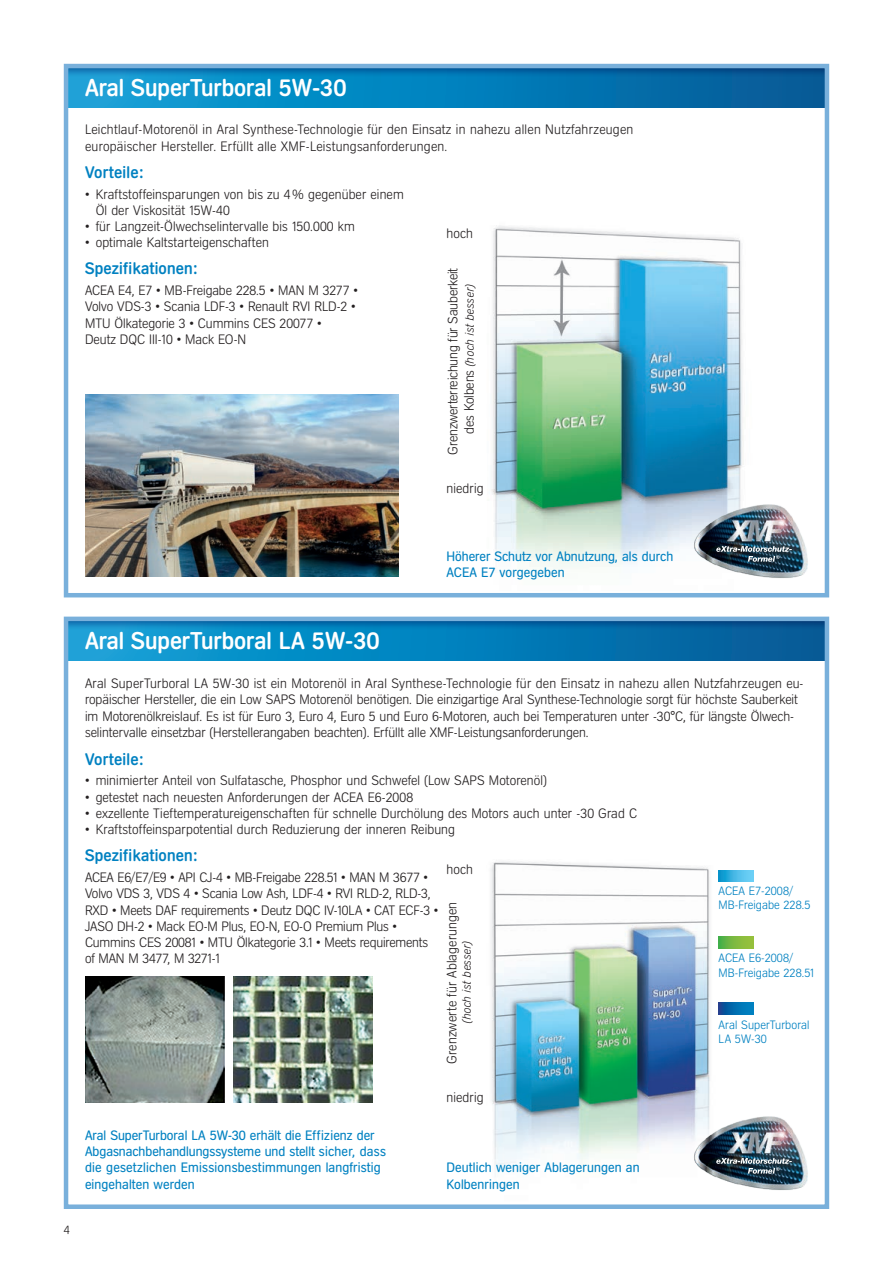
<style>
.page{position:relative;width:893px;height:1263px;background:#fff}
.page>*{position:absolute;margin:0;border:0;box-sizing:border-box;transform-origin:0 0}
.t1{font:500 24px "Aral V2";color:#fff}
.t2{font:500 16.5px "Aral V2";letter-spacing:.01em;color:#0081c1}
.t3{font:300 13.5px/16.2px "Aral V2";letter-spacing:.005em;color:#231f20}
.t4{font:13.5px/16.2px "Aral V2";letter-spacing:.01em;color:#0081c1}
.t5{font:300 12px/14.4px "Aral V2";letter-spacing:.01em;color:#0081c1}
.t6{font:italic 300 12px "Aral V2";color:#231f20}
.t7{font:300 12px "Aral V2";color:#231f20}
.s1{font-style:normal;font-size:13.5px}
</style>
<div class="page">
<svg style="left:69px;top:630px;width:755px;height:30px;background:#067fba"></svg>
<svg style="left:69px;top:622px;width:755px;height:8px;background:#056fac"></svg>
<img style="left:490px;top:861px;width:264px;height:311px">
<img style="left:491px;top:225px;width:253px;height:342px">
<svg style="left:69px;top:77px;width:755px;height:30px;background:#067fba"></svg>
<svg style="left:69px;top:69px;width:755px;height:8px;background:#056eab"></svg>
<div style="left:64px;top:64px;width:765px;height:533px;border:4px solid #79b0db"></div>
<img style="left:85px;top:394px;width:313px;height:182px">
<img style="left:692px;top:501px;width:116px;height:77px">
<div style="left:714px;top:544px;width:84px;height:14px;background:#231f20;opacity:.75"></div>
<div style="left:746px;top:553px;width:40px;height:15px;background:#231f20;opacity:.75"></div>
<svg style="left:716px;top:546px;width:76px;height:16px"></svg>
<img style="left:692px;top:1113px;width:116px;height:77px">
<div style="left:714px;top:1155px;width:84px;height:15px;background:#231f20;opacity:.75"></div>
<div style="left:746px;top:1165px;width:40px;height:15px;background:#231f20;opacity:.75"></div>
<svg style="left:716px;top:1158px;width:76px;height:16px"></svg>
<img style="left:85px;top:976px;width:139px;height:127px">
<img style="left:233px;top:976px;width:139px;height:127px">
<svg style="left:719px;top:870px;width:34px;height:12px"></svg>
<svg style="left:719px;top:936px;width:34px;height:12px"></svg>
<svg style="left:719px;top:1003px;width:34px;height:11px"></svg>
<div style="left:64px;top:617px;width:765px;height:592px;border:4px solid #79b0db"></div>
<h1 class="t1" style="left:85px;top:74px;width:263px">Aral SuperTurboral 5W-30</h1>
<p class="t3" style="left:85px;top:122px;width:550px">Leichtlauf-Motorenöl in Aral Synthese-Technologie für den Einsatz in nahezu allen Nutzfahrzeugen europäischer Hersteller. Erfüllt alle XMF-Leistungsanforderungen.</p>
<p class="t2" style="left:85px;top:162px;width:60px">Vorteile:</p>
<p class="t3" style="left:96px;top:186px;width:310px;text-indent:-11px">• Kraftstoffeinsparungen von bis zu 4% gegenüber einem<br>Öl der Viskosität 15W-40</p>
<p class="t3" style="left:85px;top:218px;width:271px">• für Langzeit-Ölwechselintervalle bis 150.000 km</p>
<p class="t3" style="left:85px;top:235px;width:185px">• optimale Kaltstarteigenschaften</p>
<p class="t2" style="left:85px;top:259px;width:114px">Spezifikationen:</p>
<p class="t3" style="left:85px;top:283px;width:274px">ACEA E4, E7 • MB-Freigabe 228.5 • MAN M 3277 • Volvo VDS-3 • Scania LDF-3 • Renault RVI RLD-2 • MTU Ölkategorie 3 • Cummins CES 20077 •<br>Deutz DQC III-10 • Mack EO-N</p>
<p class="t3" style="left:446px;top:225px;width:28px">hoch</p>
<p class="t3" style="left:445px;top:455px;width:188px;rotate:-90deg">Grenzwerterreichung für Sauberkeit</p>
<p class="t6" style="left:463px;top:433px;width:151px;rotate:-90deg"><span class="s1">des Kolbens</span> (hoch ist besser)</p>
<p class="t3" style="left:446px;top:480px;width:39px">niedrig</p>
<p class="t4" style="left:446px;top:548px;width:228px">Höherer Schutz vor Abnutzung, als durch<br>ACEA E7 vorgegeben</p>
<p class="t7" style="left:64px;top:1222px;width:7px">4</p>
<h1 class="t1" style="left:85px;top:627px;width:296px">Aral SuperTurboral LA 5W-30</h1>
<p class="t3" style="left:85px;top:675px;width:720px">Aral SuperTurboral LA 5W-30 ist ein Motorenöl in Aral Synthese-Technologie für den Einsatz in nahezu allen Nutzfahrzeugen eu&shy;ropäischer Hersteller, die ein Low SAPS Motorenöl benötigen. Die einzigartige Aral Synthese-Technologie sorgt für höchste Sauberkeit im Motorenölkreislauf. Es ist für Euro 3, Euro 4, Euro 5 und Euro 6-Motoren, auch bei Temperaturen unter -30°C, für längste Ölwech&shy;selintervalle einsetzbar (Herstellerangaben beachten). Erfüllt alle XMF-Leistungsanforderungen.</p>
<p class="t2" style="left:85px;top:749px;width:60px">Vorteile:</p>
<p class="t3" style="left:85px;top:773px;width:463px">• minimierter Anteil von Sulfatasche, Phosphor und Schwefel (Low SAPS Motorenöl)</p>
<p class="t3" style="left:85px;top:789px;width:330px">• getestet nach neuesten Anforderungen der ACEA E6-2008</p>
<p class="t3" style="left:85px;top:805px;width:553px">• exzellente Tieftemperatureigenschaften für schnelle Durchölung des Motors auch unter -30 Grad C</p>
<p class="t3" style="left:85px;top:821px;width:372px">• Kraftstoffeinsparpotential durch Reduzierung der inneren Reibung</p>
<p class="t2" style="left:85px;top:846px;width:114px">Spezifikationen:</p>
<p class="t3" style="left:85px;top:869px;width:355px">ACEA E6/E7/E9 • API CJ-4 • MB-Freigabe 228.51 • MAN M 3677 • Volvo VDS 3, VDS 4 • Scania Low Ash, LDF-4 • RVI RLD-2, RLD-3, RXD • Meets DAF requirements • Deutz DQC IV-10LA • CAT ECF-3 • JASO DH-2 • Mack EO-M Plus, EO-N, EO-O Premium Plus • Cummins CES 20081 • MTU Ölkategorie 3.1 • Meets requirements of MAN M 3477, M 3271-1</p>
<p class="t3" style="left:446px;top:861px;width:28px">hoch</p>
<p class="t5" style="left:719px;top:884px;width:93px">ACEA E7-2008/<br>MB-Freigabe 228.5</p>
<p class="t3" style="left:444px;top:1063px;width:163px;rotate:-90deg">Grenzwerte für Ablagerungen</p>
<p class="t6" style="left:460px;top:1023px;width:84px;rotate:-90deg">(hoch ist besser)</p>
<p class="t5" style="left:719px;top:951px;width:97px">ACEA E6-2008/<br>MB-Freigabe 228.51</p>
<p class="t5" style="left:719px;top:1018px;width:92px">Aral SuperTurboral<br>LA 5W-30</p>
<p class="t4" style="left:85px;top:1127px;width:302px">Aral SuperTurboral LA 5W-30 erhält die Effizienz der Abgasnachbehandlungssysteme und stellt sicher, dass die gesetzlichen Emissionsbestimmungen langfristig eingehalten werden</p>
<p class="t3" style="left:446px;top:1089px;width:39px">niedrig</p>
<p class="t4" style="left:446px;top:1160px;width:195px">Deutlich weniger Ablagerungen an<br>Kolbenringen</p>
</div>
